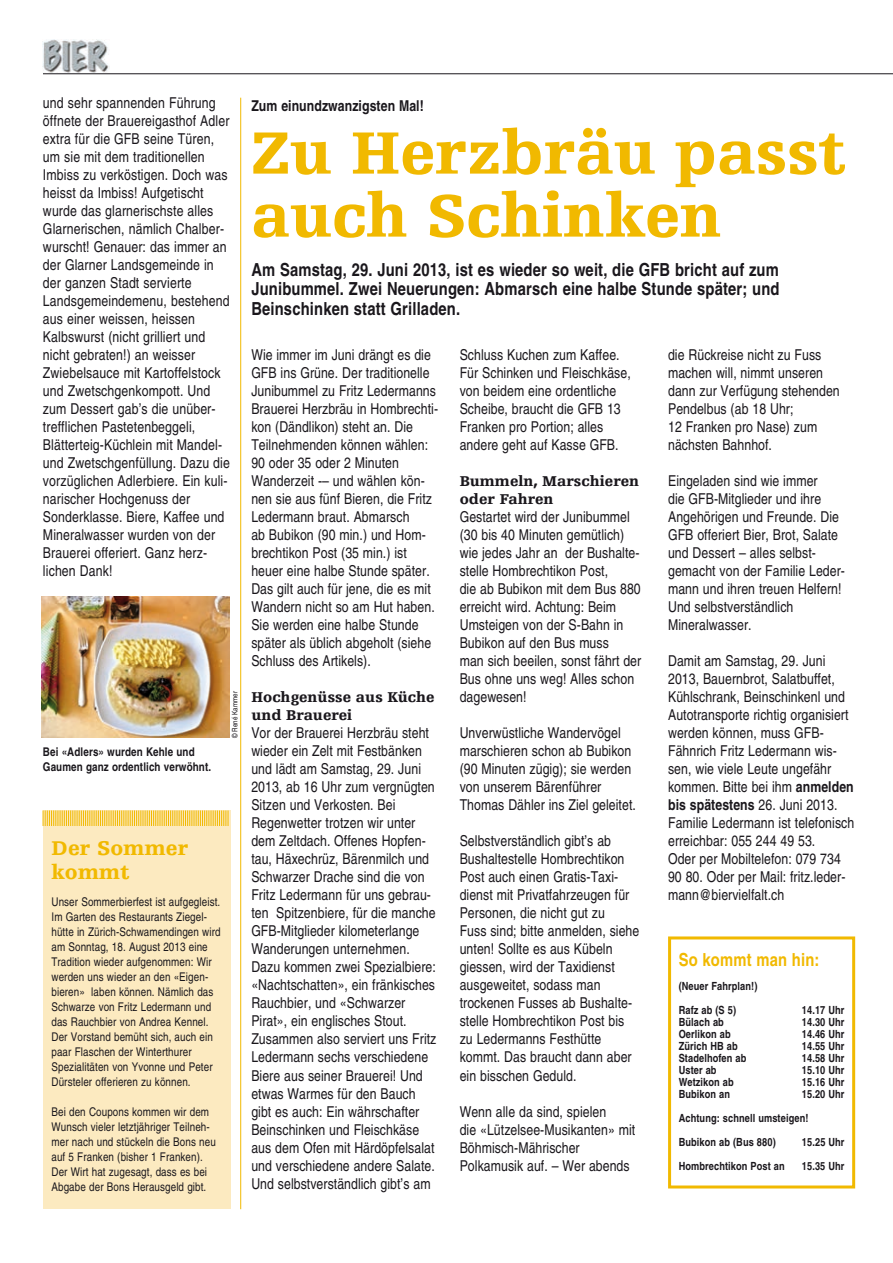
<style>
.page{position:relative;width:893px;height:1263px;background:#fff}
.page>*{position:absolute;margin:0;border:0;box-sizing:border-box;transform-origin:0 0}
.t1{font:900 63px/63px "Egyptienne F";color:#f1b900}
.t2{font:900 21px/24px "Egyptienne F";letter-spacing:.01em;color:#f1b900}
.t3{font:700 condensed 18px/19.5px "Helvetica";letter-spacing:.01em;color:#1a171c;text-align:justify}
.t4{font:700 condensed 18px "Helvetica";letter-spacing:.01em;color:#f1b900}
.t5{font:condensed 15px/18px "Helvetica";letter-spacing:.005em;color:#1a171c}
.t6{font:900 15px/18px "Egyptienne F";letter-spacing:.005em;color:#1a171c}
.t7{font:700 condensed 15px "Helvetica";letter-spacing:.005em;color:#1a171c}
.t8{font:condensed 12px/15px "Helvetica";letter-spacing:.01em;color:#1a171c}
.t9{font:700 condensed 12px/15px "Helvetica";letter-spacing:.01em;color:#1a171c}
.t10{font:700 condensed 11.25px/24px "Helvetica";letter-spacing:.01em;color:#1a171c}
.t11{font:condensed 7.5px "Helvetica";letter-spacing:.01em;color:#1a171c}
.s1{font-weight:700}
</style>
<div class="page">
<hr style="left:43px;top:74px;width:850px;height:1px;background:#1a171c">
<svg style="left:43px;top:596px;width:187px;height:1px"></svg>
<div style="left:668px;top:936px;width:187px;height:252px;border:3px solid #f1b900"></div>
<div style="left:43px;top:810px;width:187px;height:399px;background:#fceac0"></div>
<svg style="left:43px;top:810px;width:186px;height:16px;background:#f6d367"></svg>
<hr style="left:240px;top:98px;width:1px;height:1111px;background:#f1b900">
<img style="left:42px;top:597px;width:188px;height:141px">
<img style="left:43px;top:39px;width:66px;height:33px">
<p class="t5" style="left:43px;top:94px;width:188px">und sehr spannenden Führung öffnete der Brauereigasthof Adler extra für die GFB seine Türen, um sie mit dem traditionellen<br>Imbiss zu verköstigen. Doch was heisst da Imbiss! Aufgetischt wurde das glarnerischste alles<br>Glarnerischen, nämlich Chalber&shy;wurscht! Genauer: das immer an der Glarner Landsgemeinde in der ganzen Stadt servierte<br>Landsgemeindemenu, bestehend aus einer weissen, heissen<br>Kalbswurst (nicht grilliert und nicht gebraten!) an weisser<br>Zwiebelsauce mit Kartoffelstock und Zwetschgenkompott. Und zum Dessert gab’s die unüber&shy;trefflichen Pastetenbeggeli,<br>Blätterteig-Küchlein mit Mandel&shy;und Zwetschgenfüllung. Dazu die vorzüglichen Adlerbiere. Ein kuli&shy;narischer Hochgenuss der<br>Sonderklasse. Biere, Kaffee und<br>Mineralwasser wurden von der<br>Brauerei offeriert. Ganz herz&shy;lichen Dank!</p>
<p class="t9" style="left:43px;top:744px;width:170px">Bei «Adlers» wurden Kehle und<br>Gaumen ganz ordentlich verwöhnt.</p>
<p class="t11" style="left:231px;top:738px;width:49px;rotate:-90deg">© René Kammer</p>
<h2 class="t2" style="left:51px;top:836px;width:138px">Der Sommer kommt</h2>
<p class="t8" style="left:51px;top:894px;width:171px">Unser Sommerbierfest ist aufgegleist.<br>Im Garten des Restaurants Ziegel&shy;hütte in Zürich-Schwamendingen wird am Sonntag, 18. August 2013 eine Tradition wieder aufgenommen: Wir werden uns wieder an den «Eigen&shy;bieren» laben können. Nämlich das Schwarze von Fritz Ledermann und das Rauchbier von Andrea Kennel.<br>Der Vorstand bemüht sich, auch ein paar Flaschen der Winterthurer Spezialitäten von Yvonne und Peter Dürsteler offerieren zu können.</p>
<p class="t8" style="left:51px;top:1104px;width:166px">Bei den Coupons kommen wir dem Wunsch vieler letztjähriger Teilneh&shy;mer nach und stückeln die Bons neu auf 5 Franken (bisher 1 Franken).<br>Der Wirt hat zugesagt, dass es bei Abgabe der Bons Herausgeld gibt.</p>
<p class="t7" style="left:251px;top:96px;width:174px">Zum einundzwanzigsten Mal!</p>
<h1 class="t1" style="left:251px;top:122px;width:597px">Zu Herzbräu passt auch Schinken</h1>
<p class="t3" style="left:251px;top:259px;width:530px">Am Samstag, 29. Juni 2013, ist es wieder so weit, die GFB bricht auf zum Junibummel. Zwei Neuerungen: Abmarsch eine halbe Stunde später; und Beinschinken statt Grilladen.</p>
<p class="t5" style="left:251px;top:346px;width:188px">Wie immer im Juni drängt es die<br>GFB ins Grüne. Der traditionelle<br>Junibummel zu Fritz Ledermanns<br>Brauerei Herzbräu in Hombrechti&shy;kon (Dändlikon) steht an. Die<br>Teilnehmenden können wählen:<br>90 oder 35 oder 2 Minuten<br>Wanderzeit -– und wählen kön&shy;nen sie aus fünf Bieren, die Fritz<br>Ledermann braut. Abmarsch<br>ab Bubikon (90 min.) und Hom&shy;brechtikon Post (35 min.) ist heuer eine halbe Stunde später.<br>Das gilt auch für jene, die es mit<br>Wandern nicht so am Hut haben.<br>Sie werden eine halbe Stunde später als üblich abgeholt (siehe<br>Schluss des Artikels).</p>
<p class="t6" style="left:251px;top:689px;width:185px">Hochgenüsse aus Küche und Brauerei</p>
<p class="t5" style="left:251px;top:724px;width:187px">Vor der Brauerei Herzbräu steht wieder ein Zelt mit Festbänken und lädt am Samstag, 29. Juni<br>2013, ab 16 Uhr zum vergnügten<br>Sitzen und Verkosten. Bei<br>Regenwetter trotzen wir unter dem Zeltdach. Offenes Hopfen&shy;tau, Häxechrüz, Bärenmilch und<br>Schwarzer Drache sind die von<br>Fritz Ledermann für uns gebrau&shy;ten Spitzenbiere, für die manche<br>GFB-Mitglieder kilometerlange<br>Wanderungen unternehmen.<br>Dazu kommen zwei Spezialbiere: «Nachtschatten», ein fränkisches<br>Rauchbier, und «Schwarzer<br>Pirat», ein englisches Stout.<br>Zusammen also serviert uns Fritz<br>Ledermann sechs verschiedene<br>Biere aus seiner Brauerei! Und etwas Warmes für den Bauch gibt es auch: Ein währschafter<br>Beinschinken und Fleischkäse aus dem Ofen mit Härdöpfelsalat und verschiedene andere Salate.<br>Und selbstverständlich gibt’s am</p>
<p class="t5" style="left:460px;top:346px;width:173px">Schluss Kuchen zum Kaffee.<br>Für Schinken und Fleischkäse, von beidem eine ordentliche<br>Scheibe, braucht die GFB 13<br>Franken pro Portion; alles andere geht auf Kasse GFB.</p>
<p class="t6" style="left:460px;top:473px;width:181px">Bummeln, Marschieren oder Fahren</p>
<p class="t5" style="left:460px;top:508px;width:183px">Gestartet wird der Junibummel (30 bis 40 Minuten gemütlich) wie jedes Jahr an der Bushalte&shy;stelle Hombrechtikon Post,<br>die ab Bubikon mit dem Bus 880 erreicht wird. Achtung: Beim<br>Umsteigen von der S-Bahn in<br>Bubikon auf den Bus muss<br>man sich beeilen, sonst fährt der<br>Bus ohne uns weg! Alles schon dagewesen!</p>
<p class="t5" style="left:460px;top:724px;width:178px">Unverwüstliche Wandervögel marschieren schon ab Bubikon (90 Minuten zügig); sie werden von unserem Bärenführer<br>Thomas Dähler ins Ziel geleitet.</p>
<p class="t5" style="left:460px;top:832px;width:181px">Selbstverständlich gibt’s ab<br>Bushaltestelle Hombrechtikon<br>Post auch einen Gratis-Taxi&shy;dienst mit Privatfahrzeugen für<br>Personen, die nicht gut zu<br>Fuss sind; bitte anmelden, siehe unten! Sollte es aus Kübeln giessen, wird der Taxidienst ausgeweitet, sodass man trockenen Fusses ab Bushalte&shy;stelle Hombrechtikon Post bis zu Ledermanns Festhütte kommt. Das braucht dann aber ein bisschen Geduld.</p>
<p class="t5" style="left:460px;top:1102px;width:177px">Wenn alle da sind, spielen<br>die «Lützelsee-Musikanten» mit<br>Böhmisch-Mährischer<br>Polkamusik auf. – Wer abends</p>
<p class="t5" style="left:668px;top:346px;width:173px">die Rückreise nicht zu Fuss machen will, nimmt unseren dann zur Verfügung stehenden<br>Pendelbus (ab 18 Uhr;<br>12 Franken pro Nase) zum nächsten Bahnhof.</p>
<p class="t5" style="left:668px;top:472px;width:178px">Eingeladen sind wie immer<br>die GFB-Mitglieder und ihre<br>Angehörigen und Freunde. Die<br>GFB offeriert Bier, Brot, Salate und Dessert – alles selbst&shy;gemacht von der Familie Leder&shy;mann und ihren treuen Helfern!<br>Und selbstverständlich<br>Mineralwasser.</p>
<p class="t5" style="left:668px;top:652px;width:188px">Damit am Samstag, 29. Juni<br>2013, Bauernbrot, Salatbuffet,<br>Kühlschrank, Beinschinkenl und<br>Autotransporte richtig organisiert werden können, muss GFB-<br>Fähnrich Fritz Ledermann wis&shy;sen, wie viele Leute ungefähr kommen. Bitte bei ihm <span class="s1">anmelden bis spätestens</span> 26. Juni 2013.<br>Familie Ledermann ist telefonisch erreichbar: 055 244 49 53.<br>Oder per Mobiltelefon: 079 734<br>90 80. Oder per Mail: fritz.leder&shy;mann@biervielfalt.ch</p>
<p class="t4" style="left:679px;top:949px;width:142px">So kommt man hin:</p>
<p class="t10" style="left:679px;top:974px;width:80px">(Neuer Fahrplan!)<br>Rafz ab (S 5)</p>
<p class="t10" style="left:802px;top:998px;width:44px">14.17 Uhr</p>
<p class="t10" style="left:679px;top:1010px;width:47px">Bülach ab</p>
<p class="t10" style="left:802px;top:1010px;width:44px">14.30 Uhr</p>
<p class="t10" style="left:679px;top:1022px;width:54px">Oerlikon ab</p>
<p class="t10" style="left:802px;top:1022px;width:44px">14.46 Uhr</p>
<p class="t10" style="left:679px;top:1034px;width:61px">Zürich HB ab</p>
<p class="t10" style="left:802px;top:1034px;width:44px">14.55 Uhr</p>
<p class="t10" style="left:679px;top:1046px;width:69px">Stadelhofen ab</p>
<p class="t10" style="left:802px;top:1046px;width:44px">14.58 Uhr</p>
<p class="t10" style="left:679px;top:1058px;width:39px">Uster ab</p>
<p class="t10" style="left:802px;top:1058px;width:44px">15.10 Uhr</p>
<p class="t10" style="left:679px;top:1070px;width:57px">Wetzikon ab</p>
<p class="t10" style="left:802px;top:1070px;width:44px">15.16 Uhr</p>
<p class="t10" style="left:679px;top:1082px;width:53px">Bubikon an</p>
<p class="t10" style="left:679px;top:1082px;width:167px;text-indent:123px">15.20 Uhr<br>Achtung: schnell umsteigen!<br>Bubikon ab (Bus 880)</p>
<p class="t10" style="left:802px;top:1130px;width:44px">15.25 Uhr</p>
<p class="t10" style="left:679px;top:1154px;width:108px">Hombrechtikon Post an</p>
<p class="t10" style="left:802px;top:1154px;width:44px">15.35 Uhr</p>
</div>
